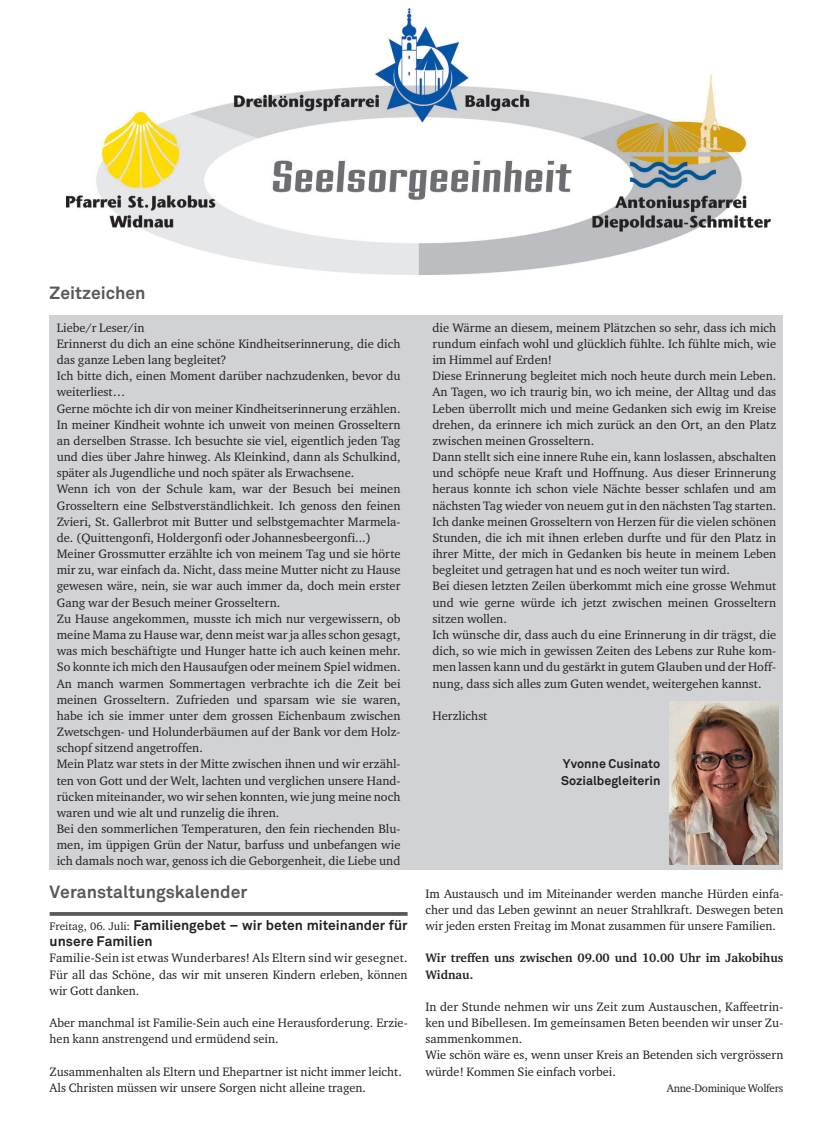
<style>
.page{position:relative;width:833px;height:1134px;background:#fff}
.page>*{position:absolute;margin:0;border:0;box-sizing:border-box;transform-origin:0 0}
.t1{font:700 17.5px "Akkurat";color:#57585a}
.t2{font:700 13.75px/16.1px "Akkurat";color:#231f20}
.t3{font:12.5px/16.1px "Charter ITC Std";color:#231f20;text-align:justify}
.t4{font:12.5px "Charter ITC Std";letter-spacing:.02em;color:#231f20}
.t5{font:700 12.5px/16.1px "Charter ITC Std";color:#231f20}
.t6{font:700 12.5px "Akkurat";color:#231f20}
.t7{font:11.25px "Charter ITC Std";letter-spacing:-.02em;color:#231f20}
.s1{font-family:"Charter ITC Std";font-weight:400;font-size:11.25px}
</style>
<div class="page">
<div style="left:50px;top:315px;width:733px;height:555px;background:#d1d2d4"></div>
<img style="left:66px;top:8px;width:704px;height:266px">
<img style="left:669px;top:702px;width:109px;height:162px">
<svg style="left:50px;top:912px;width:357px;height:4px"></svg>
<p class="t1" style="left:50px;top:282px;width:97px">Zeitzeichen</p>
<p class="t3" style="left:57px;top:319px;width:89px">Liebe/r Leser/in</p>
<p class="t3" style="left:57px;top:335px;width:345px">Erinnerst du dich an eine schöne Kindheitserinnerung, die dich das ganze Leben lang begleitet?</p>
<p class="t3" style="left:57px;top:368px;width:345px">Ich bitte dich, einen Moment darüber nachzudenken, bevor du weiterliest…</p>
<p class="t3" style="left:57px;top:400px;width:345px">Gerne möchte ich dir von meiner Kindheitserinnerung erzählen.<br>In meiner Kindheit wohnte ich unweit von meinen Grosseltern an derselben Strasse. Ich besuchte sie viel, eigentlich jeden Tag und dies über Jahre hinweg. Als Kleinkind, dann als Schulkind, später als Jugendliche und noch später als Erwachsene.</p>
<p class="t3" style="left:57px;top:481px;width:345px">Wenn ich von der Schule kam, war der Besuch bei meinen<br>Grosseltern eine Selbstverständlichkeit. Ich genoss den feinen</p>
<p class="t3" style="left:57px;top:513px;width:345px">Zvieri, St. Gallerbrot mit Butter und selbstgemachter Marmela&shy;de. (Quittengonfi, Holdergonfi oder Johannesbeergonfi...)</p>
<p class="t3" style="left:57px;top:545px;width:345px">Meiner Grossmutter erzählte ich von meinem Tag und sie hörte mir zu, war einfach da. Nicht, dass meine Mutter nicht zu Hause gewesen wäre, nein, sie war auch immer da, doch mein erster Gang war der Besuch meiner Grosseltern.</p>
<p class="t3" style="left:57px;top:610px;width:345px">Zu Hause angekommen, musste ich mich nur vergewissern, ob meine Mama zu Hause war, denn meist war ja alles schon gesagt, was mich beschäftigte und Hunger hatte ich auch keinen mehr.<br>So konnte ich mich den Hausaufgen oder meinem Spiel widmen.</p>
<p class="t3" style="left:57px;top:675px;width:345px">An manch warmen Sommertagen verbrachte ich die Zeit bei meinen Grosseltern. Zufrieden und sparsam wie sie waren, habe ich sie immer unter dem grossen Eichenbaum zwischen Zwetschgen- und Holunderbäumen auf der Bank vor dem Holz&shy;schopf sitzend angetroffen.</p>
<p class="t3" style="left:57px;top:756px;width:345px">Mein Platz war stets in der Mitte zwischen ihnen und wir erzähl&shy;ten von Gott und der Welt, lachten und verglichen unsere Hand&shy;rücken miteinander, wo wir sehen konnten, wie jung meine noch waren und wie alt und runzelig die ihren.</p>
<p class="t3" style="left:57px;top:820px;width:345px">Bei den sommerlichen Temperaturen, den fein riechenden Blu&shy;men, im üppigen Grün der Natur, barfuss und unbefangen wie ich damals noch war, genoss ich die Geborgenheit, die Liebe und</p>
<p class="t1" style="left:50px;top:880px;width:199px">Veranstaltungskalender</p>
<p class="t2" style="left:50px;top:917px;width:359px"><span class="s1">Freitag, 06. Juli:</span> Familiengebet – wir beten miteinander für unsere Familien</p>
<p class="t4" style="left:50px;top:950px;width:359px">Familie-Sein ist etwas Wunderbares! Als Eltern sind wir gesegnet.</p>
<p class="t3" style="left:50px;top:966px;width:359px">Für all das Schöne, das wir mit unseren Kindern erleben, können wir Gott danken.</p>
<p class="t3" style="left:50px;top:1014px;width:359px">Aber manchmal ist Familie-Sein auch eine Herausforderung. Erzie&shy;hen kann anstrengend und ermüdend sein.</p>
<p class="t3" style="left:50px;top:1063px;width:354px">Zusammenhalten als Eltern und Ehepartner ist nicht immer leicht.</p>
<p class="t3" style="left:50px;top:1079px;width:318px">Als Christen müssen wir unsere Sorgen nicht alleine tragen.</p>
<p class="t3" style="left:432px;top:319px;width:345px">die Wärme an diesem, meinem Plätzchen so sehr, dass ich mich rundum einfach wohl und glücklich fühlte. Ich fühlte mich, wie im Himmel auf Erden!</p>
<p class="t3" style="left:432px;top:368px;width:345px">Diese Erinnerung begleitet mich noch heute durch mein Leben.<br>An Tagen, wo ich traurig bin, wo ich meine, der Alltag und das Leben überrollt mich und meine Gedanken sich ewig im Kreise drehen, da erinnere ich mich zurück an den Ort, an den Platz zwischen meinen Grosseltern.</p>
<p class="t3" style="left:432px;top:448px;width:345px">Dann stellt sich eine innere Ruhe ein, kann loslassen, abschalten und schöpfe neue Kraft und Hoffnung. Aus dieser Erinnerung heraus konnte ich schon viele Nächte besser schlafen und am nächsten Tag wieder von neuem gut in den nächsten Tag starten.</p>
<p class="t3" style="left:432px;top:513px;width:345px">Ich danke meinen Grosseltern von Herzen für die vielen schönen Stunden, die ich mit ihnen erleben durfte und für den Platz in ihrer Mitte, der mich in Gedanken bis heute in meinem Leben begleitet und getragen hat und es noch weiter tun wird.</p>
<p class="t3" style="left:432px;top:578px;width:345px">Bei diesen letzten Zeilen überkommt mich eine grosse Wehmut und wie gerne würde ich jetzt zwischen meinen Grosseltern</p>
<p class="t3" style="left:432px;top:610px;width:76px">sitzen wollen.</p>
<p class="t3" style="left:432px;top:626px;width:345px">Ich wünsche dir, dass auch du eine Erinnerung in dir trägst, die dich, so wie mich in gewissen Zeiten des Lebens zur Ruhe kom&shy;men lassen kann und du gestärkt in gutem Glauben und der Hoff&shy;nung, dass sich alles zum Guten wendet, weitergehen kannst.</p>
<p class="t3" style="left:432px;top:707px;width:57px">Herzlichst</p>
<p class="t6" style="left:563px;top:756px;width:99px">Yvonne Cusinato</p>
<p class="t6" style="left:561px;top:772px;width:101px">Sozialbegleiterin</p>
<p class="t3" style="left:425px;top:885px;width:359px">Im Austausch und im Miteinander werden manche Hürden einfa&shy;cher und das Leben gewinnt an neuer Strahlkraft. Deswegen beten wir jeden ersten Freitag im Monat zusammen für unsere Familien.</p>
<p class="t5" style="left:425px;top:950px;width:359px">Wir treffen uns zwischen 09.00 und 10.00 Uhr im Jakobihus<br>Widnau.</p>
<p class="t3" style="left:425px;top:998px;width:359px">In der Stunde nehmen wir uns Zeit zum Austauschen, Kaffeetrin&shy;ken und Bibellesen. Im gemeinsamen Beten beenden wir unser Zu&shy;sammenkommen.</p>
<p class="t3" style="left:425px;top:1047px;width:359px">Wie schön wäre es, wenn unser Kreis an Betenden sich vergrössern würde! Kommen Sie einfach vorbei.</p>
<p class="t7" style="left:667px;top:1081px;width:118px">Anne-Dominique Wolfers</p>
</div>
